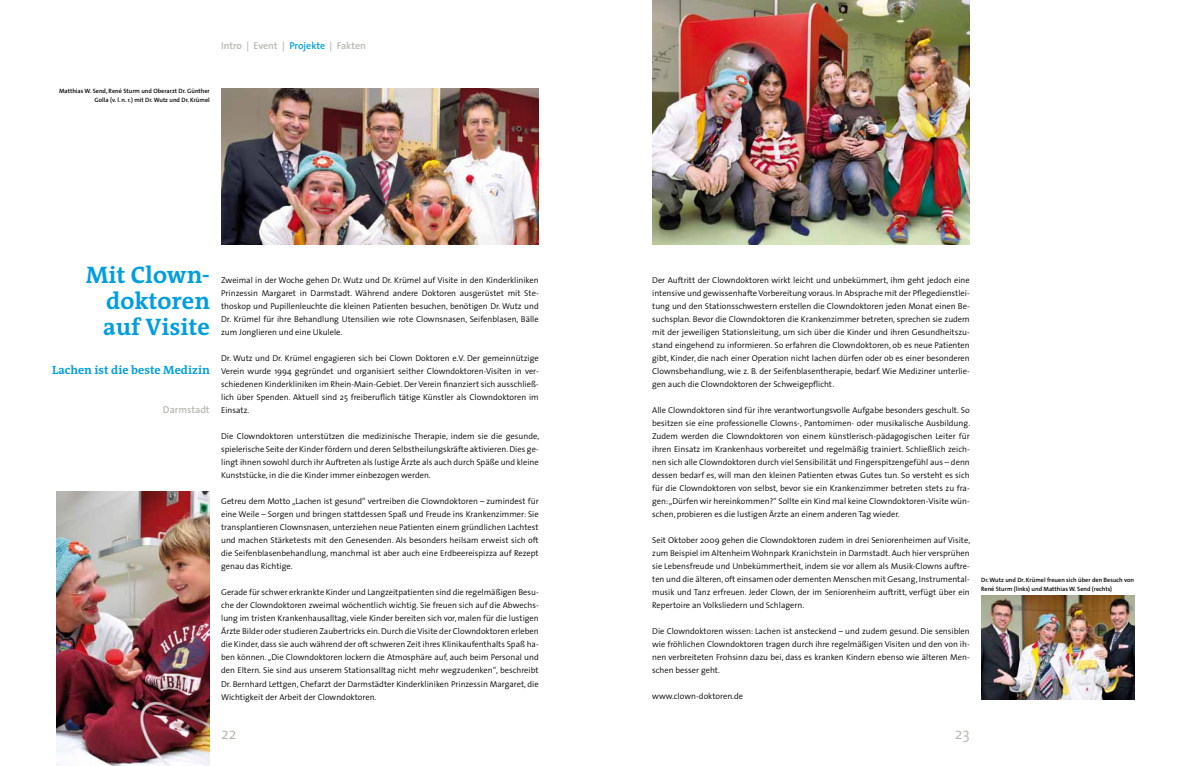
<style>
.page{position:relative;width:1191px;height:766px;background:#fff}
.page>*{position:absolute;margin:0;border:0;box-sizing:border-box;transform-origin:0 0}
.t1{font:700 24px/26px "The Antiqua B7";color:#009ee0;text-align:justify}
.t2{font:300 16px "The Sans";color:#b7b8b1}
.t3{font:700 12px "The Antiqua B7";color:#009ee0}
.t4{font:600 10px "The Sans";color:#b7b8b1}
.t5{font:300 8.5px/13px "The Sans";color:#000;text-align:justify}
.t6{font:600 6.2px/9px "The Sans";color:#000}
.s1{color:#009ee0}
</style>
<div class="page">
<img style="left:221px;top:88px;width:318px;height:156px">
<img style="left:57px;top:491px;width:153px;height:274px">
<img style="left:981px;top:595px;width:153px;height:104px">
<img style="left:652px;top:0;width:317px;height:244px">
<p class="t4" style="left:221px;top:37px;width:146px">Intro | Event | <span class="s1">Projekte</span> | Fakten</p>
<p class="t6" style="left:59px;top:86px;width:152px;text-align:right">Matthias W. Send, René Sturm und Oberarzt Dr. Günther<br>Golla (v. l. n. r.) mit Dr. Wutz und Dr. Krümel</p>
<h1 class="t1" style="left:103px;top:263px;width:108px;text-indent:-18px">Mit Clown&shy;doktoren auf Visite</h1>
<h3 class="t3" style="left:52px;top:364px;width:159px">Lachen ist die beste Medizin</h3>
<p class="t4" style="left:163px;top:401px;width:48px">Darmstadt</p>
<p class="t5" style="left:221px;top:273px;width:319px">Zweimal in der Woche gehen Dr. Wutz und Dr. Krümel auf Visite in den Kinderkliniken Prinzessin Margaret in Darmstadt. Während andere Doktoren ausgerüstet mit Ste&shy;thoskop und Pupillenleuchte die kleinen Patienten besuchen, benötigen Dr. Wutz und Dr. Krümel für ihre Behandlung Utensilien wie rote Clownsnasen, Seifenblasen, Bälle zum Jonglieren und eine Ukulele.</p>
<p class="t5" style="left:221px;top:351px;width:319px">Dr. Wutz und Dr. Krümel engagieren sich bei Clown Doktoren e.V. Der gemeinnützige Verein wurde 1994 gegründet und organisiert seither Clowndoktoren-Visiten in ver&shy;schiedenen Kinderkliniken im Rhein-Main-Gebiet. Der Verein finanziert sich ausschließ&shy;lich über Spenden. Aktuell sind 25 freiberuflich tätige Künstler als Clowndoktoren im Einsatz.</p>
<p class="t5" style="left:221px;top:429px;width:319px">Die Clowndoktoren unterstützen die medizinische Therapie, indem sie die gesunde, spielerische Seite der Kinder fördern und deren Selbstheilungskräfte aktivieren. Dies ge&shy;lingt ihnen sowohl durch ihr Auftreten als lustige Ärzte als auch durch Späße und kleine Kunststücke, in die die Kinder immer einbezogen werden.</p>
<p class="t5" style="left:221px;top:494px;width:319px">Getreu dem Motto „Lachen ist gesund“ vertreiben die Clowndoktoren – zumindest für eine Weile – Sorgen und bringen stattdessen Spaß und Freude ins Krankenzimmer: Sie transplantieren Clownsnasen, unterziehen neue Patienten einem gründlichen Lachtest und machen Stärketests mit den Genesenden. Als besonders heilsam erweist sich oft die Seifenblasenbehandlung, manchmal ist aber auch eine Erdbeereispizza auf Rezept genau das Richtige.</p>
<p class="t5" style="left:221px;top:585px;width:319px">Gerade für schwer erkrankte Kinder und Langzeitpatienten sind die regelmäßigen Besu&shy;che der Clowndoktoren zweimal wöchentlich wichtig. Sie freuen sich auf die Abwechs&shy;lung im tristen Krankenhausalltag, viele Kinder bereiten sich vor, malen für die lustigen Ärzte Bilder oder studieren Zaubertricks ein. Durch die Visite der Clowndoktoren erleben die Kinder, dass sie auch während der oft schweren Zeit ihres Klinikaufenthalts Spaß ha&shy;ben können. „Die Clowndoktoren lockern die Atmosphäre auf, auch beim Personal und den Eltern. Sie sind aus unserem Stationsalltag nicht mehr wegzudenken“, beschreibt Dr. Bernhard Lettgen, Chefarzt der Darmstädter Kinderkliniken Prinzessin Margaret, die Wichtigkeit der Arbeit der Clowndoktoren.</p>
<p class="t5" style="left:652px;top:273px;width:319px">Der Auftritt der Clowndoktoren wirkt leicht und unbekümmert, ihm geht jedoch eine intensive und gewissenhafte Vorbereitung voraus. In Absprache mit der Pflegedienstlei&shy;tung und den Stationsschwestern erstellen die Clowndoktoren jeden Monat einen Be&shy;suchsplan. Bevor die Clowndoktoren die Krankenzimmer betreten, sprechen sie zudem mit der jeweiligen Stationsleitung, um sich über die Kinder und ihren Gesundheitszu&shy;stand eingehend zu informieren. So erfahren die Clowndoktoren, ob es neue Patienten gibt, Kinder, die nach einer Operation nicht lachen dürfen oder ob es einer besonderen Clownsbehandlung, wie z. B. der Seifenblasentherapie, bedarf. Wie Mediziner unterlie&shy;gen auch die Clowndoktoren der Schweigepflicht.</p>
<p class="t5" style="left:652px;top:403px;width:319px">Alle Clowndoktoren sind für ihre verantwortungsvolle Aufgabe besonders geschult. So besitzen sie eine professionelle Clowns-, Pantomimen- oder musikalische Ausbildung.<br>Zudem werden die Clowndoktoren von einem künstlerisch-pädagogischen Leiter für ihren Einsatz im Krankenhaus vorbereitet und regelmäßig trainiert. Schließlich zeich&shy;nen sich alle Clowndoktoren durch viel Sensibilität und Fingerspitzengefühl aus – denn dessen bedarf es, will man den kleinen Patienten etwas Gutes tun. So versteht es sich für die Clowndoktoren von selbst, bevor sie ein Krankenzimmer betreten stets zu fra&shy;gen: „Dürfen wir hereinkommen?“ Sollte ein Kind mal keine Clowndoktoren-Visite wün&shy;schen, probieren es die lustigen Ärzte an einem anderen Tag wieder.</p>
<p class="t5" style="left:652px;top:533px;width:319px">Seit Oktober 2009 gehen die Clowndoktoren zudem in drei Seniorenheimen auf Visite, zum Beispiel im Altenheim Wohnpark Kranichstein in Darmstadt. Auch hier versprühen sie Lebensfreude und Unbekümmertheit, indem sie vor allem als Musik-Clowns auftre&shy;ten und die älteren, oft einsamen oder dementen Menschen mit Gesang, Instrumental&shy;musik und Tanz erfreuen. Jeder Clown, der im Seniorenheim auftritt, verfügt über ein Repertoire an Volksliedern und Schlagern.</p>
<p class="t5" style="left:652px;top:624px;width:319px">Die Clowndoktoren wissen: Lachen ist ansteckend – und zudem gesund. Die sensiblen wie fröhlichen Clowndoktoren tragen durch ihre regelmäßigen Visiten und den von ih&shy;nen verbreiteten Frohsinn dazu bei, dass es kranken Kindern ebenso wie älteren Men&shy;schen besser geht.</p>
<p class="t5" style="left:652px;top:689px;width:92px">www.clown-doktoren.de</p>
<h2 class="t2" style="left:221px;top:719px;width:17px">22</h2>
<h2 class="t2" style="left:954px;top:719px;width:17px">23</h2>
<p class="t6" style="left:981px;top:574px;width:154px">Dr. Wutz und Dr. Krümel freuen sich über den Besuch von<br>René Sturm (links) und Matthias W. Send (rechts)</p>
</div>
